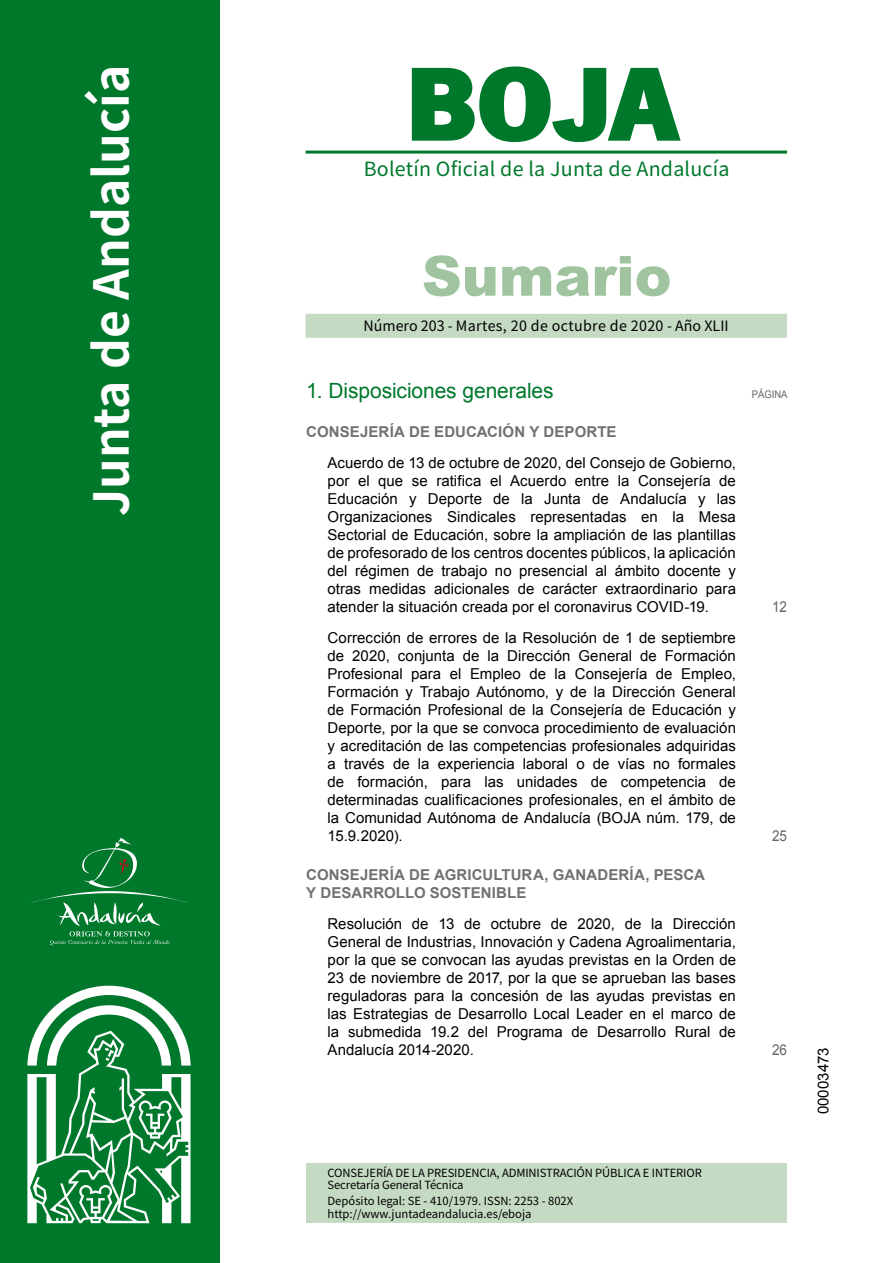
<style>
.page{position:relative;width:893px;height:1263px;background:#fff}
.page>*{position:absolute;margin:0;border:0;box-sizing:border-box;transform-origin:0 0}
.t1{font:700 105px "News Got T";color:#00782c;scale:1.14 1}
.t2{font:900 55.5px "Arial";color:#a0c4a0}
.t3{font:700 48px "Noto Sans HK";color:#fff}
.t4{font:21px "Arial";letter-spacing:-.005em;color:#00782c}
.t5{font:19.5px "Noto Sans HK";letter-spacing:.01em;color:#00782c}
.t6{font:15px/18px "Arial";color:#000;text-align:justify}
.t7{font:700 15px/18px "Arial";letter-spacing:.01em;color:#707173}
.t8{font:15px "Arial";color:#646567;scale:.9 1}
.t9{font:14.25px "Noto Sans HK";letter-spacing:.015em;color:#000}
.t10{font:11.25px/12px "Noto Sans HK";letter-spacing:-.01em;color:#000}
.t11{font:10.5px "Arial";color:#646567;scale:.9 1}
</style>
<div class="page">
<hr style="left:305px;top:151px;width:482px;height:3px;background:#00782c">
<div style="left:305px;top:314px;width:482px;height:24px;background:#c5dac3"></div>
<div style="left:0;top:0;width:219px;height:1263px;background:#00782c"></div>
<svg style="left:411px;top:66px;width:270px;height:77px"></svg>
<svg style="left:31px;top:837px;width:158px;height:108px"></svg>
<div style="left:306px;top:1164px;width:481px;height:59px;background:#c5dac3"></div>
<svg style="left:27px;top:986px;width:164px;height:237px"></svg>
<h3 class="t3" style="left:84px;top:516px;width:453px;rotate:-90deg">Junta de Andalucía</h3>
<h1 class="t1" style="left:405px;top:42px;width:240px">BOJA</h1>
<h3 class="t5" style="left:364px;top:158px;width:367px">Boletín Oficial de la Junta de Andalucía</h3>
<h2 class="t2" style="left:422px;top:236px;width:251px">Sumario</h2>
<p class="t9" style="left:363px;top:318px;width:366px">Número 203 - Martes, 20 de octubre de 2020 - Año XLII</p>
<h3 class="t4" style="left:306px;top:377px;width:249px">1. Disposiciones generales</h3>
<p class="t11" style="left:751px;top:388px;width:41px">PÁGINA</p>
<p class="t7" style="left:306px;top:424px;width:312px">CONSEJERÍA DE EDUCACIÓN Y DEPORTE</p>
<p class="t6" style="left:327px;top:454px;width:410px">Acuerdo de 13 de octubre de 2020, del Consejo de Gobierno, por el que se ratifica el Acuerdo entre la Consejería de Educación y Deporte de la Junta de Andalucía y las Organizaciones Sindicales representadas en la Mesa Sectorial de Educación, sobre la ampliación de las plantillas de profesorado de los centros docentes públicos, la aplicación del régimen de trabajo no presencial al ámbito docente y otras medidas adicionales de carácter extraordinario para atender la situación creada por el coronavirus COVID-19.</p>
<p class="t8" style="left:772px;top:597px;width:18px">12</p>
<p class="t6" style="left:327px;top:629px;width:410px">Corrección de errores de la Resolución de 1 de septiembre de 2020, conjunta de la Dirección General de Formación Profesional para el Empleo de la Consejería de Empleo, Formación y Trabajo Autónomo, y de la Dirección General de Formación Profesional de la Consejería de Educación y Deporte, por la que se convoca procedimiento de evaluación y acreditación de las competencias profesionales adquiridas a través de la experiencia laboral o de vías no formales de formación, para las unidades de competencia de determinadas cualificaciones profesionales, en el ámbito de la Comunidad Autónoma de Andalucía (BOJA núm. 179, de 15.9.2020).</p>
<p class="t7" style="left:306px;top:866px;width:400px">CONSEJERÍA DE AGRICULTURA, GANADERÍA, PESCA<br>Y DESARROLLO SOSTENIBLE</p>
<p class="t6" style="left:327px;top:915px;width:410px">Resolución de 13 de octubre de 2020, de la Dirección General de Industrias, Innovación y Cadena Agroalimentaria, por la que se convocan las ayudas previstas en la Orden de 23 de noviembre de 2017, por la que se aprueban las bases reguladoras para la concesión de las ayudas previstas en las Estrategias de Desarrollo Local Leader en el marco de la submedida 19.2 del Programa de Desarrollo Rural de Andalucía 2014-2020.</p>
<p class="t10" style="left:327px;top:1167px;width:376px">CONSEJERÍA DE LA PRESIDENCIA, ADMINISTRACIÓN PÚBLICA E INTERIOR<br>Secretaría General Técnica</p>
<p class="t10" style="left:327px;top:1194px;width:247px;line-height:13.5px">Depósito legal: SE - 410/1979. ISSN: 2253 - 802X http://www.juntadeandalucia.es/eboja</p>
<p class="t8" style="left:772px;top:826px;width:18px">25</p>
<p class="t8" style="left:772px;top:1040px;width:18px">26</p>
<p class="t6" style="left:814px;top:1114px;width:68px;rotate:-90deg">00003473</p>
</div>
